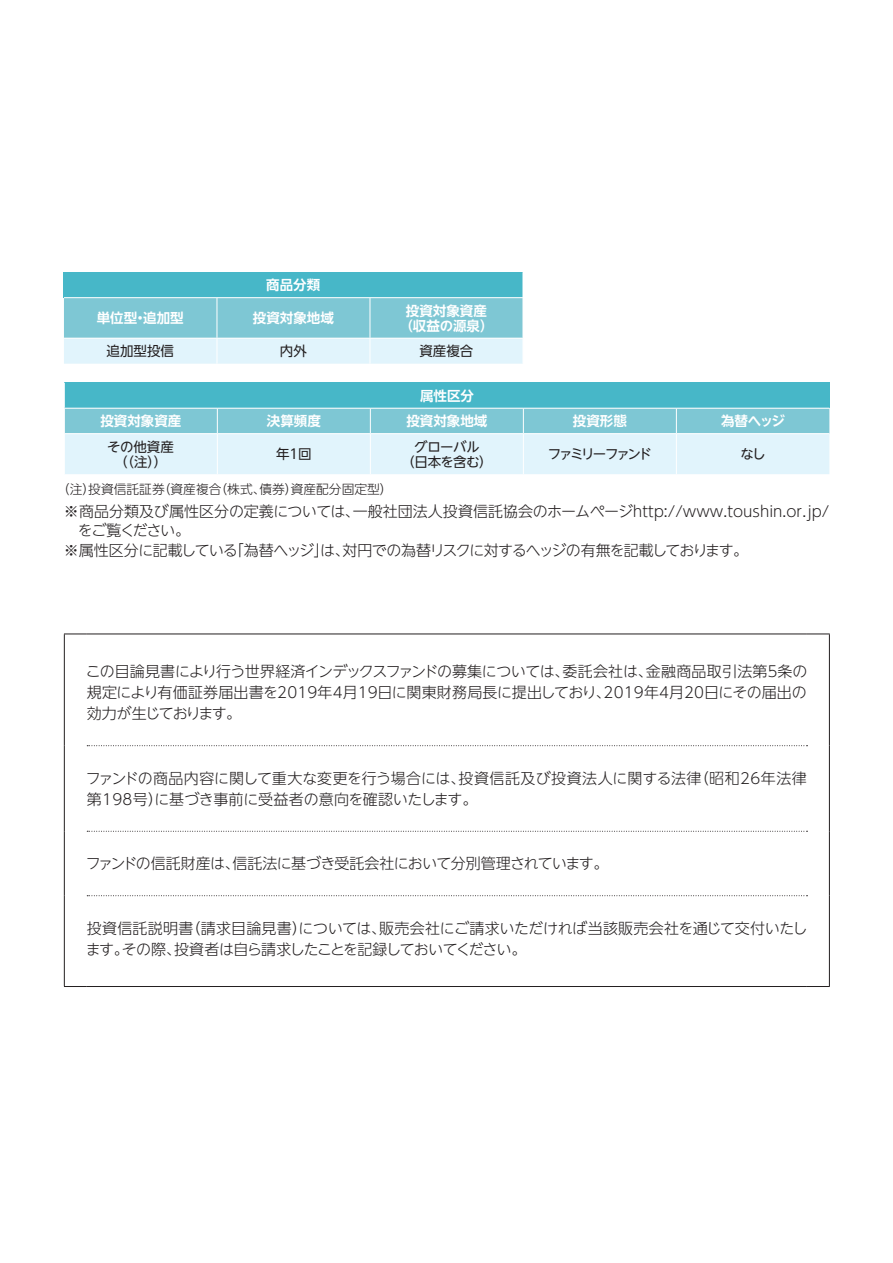
<style>
.page{position:relative;width:893px;height:1263px;background:#fff}
.page>*{position:absolute;margin:0;border:0;box-sizing:border-box;transform-origin:0 0}
.t1{font:300 15px/21px "UD Shin Go NT Pro";letter-spacing:-.015em;color:#231f20;text-align:justify}
.t2{font:300 15px/21px "UD Shin Go NT Pro";letter-spacing:.005em;color:#231f20}
.t3{font:300 15px "UD Shin Go NT Pro";letter-spacing:-.065em;color:#231f20}
.t4{font:300 15px "UD Shin Go NT Pro";letter-spacing:-.04em;color:#231f20}
.t5{font:300 15px "UD Shin Go NT Pro";letter-spacing:-.09em;color:#231f20}
.t6{font:700 13.5px/15px "UD Shin Go NT Pro De";color:#fff;text-align:center}
.t7{font:13.5px/15px "UD Shin Go NT Pro";letter-spacing:-.04em;color:#231f20;text-align:center}
.t8{font:13.5px "UD Shin Go NT Pro";letter-spacing:-.175em;color:#231f20}
.t9{font:300 12.75px "UD Shin Go NT Pro";color:#231f20}
</style>
<div class="page">
<svg style="left:64px;top:272px;width:459px;height:92px;background:#8dd0dc"></svg>
<svg style="left:64px;top:383px;width:765px;height:91px;background:#a0d9e4"></svg>
<hr style="left:64px;top:433px;width:153px;height:1px;background:#fff">
<hr style="left:64px;top:434px;width:1px;height:40px;background:#fff">
<hr style="left:217px;top:433px;width:153px;height:1px;background:#fff">
<hr style="left:217px;top:434px;width:1px;height:40px;background:#fff">
<hr style="left:370px;top:433px;width:153px;height:1px;background:#fff">
<hr style="left:370px;top:434px;width:1px;height:40px;background:#fff">
<hr style="left:523px;top:433px;width:153px;height:1px;background:#fff">
<hr style="left:523px;top:434px;width:1px;height:40px;background:#fff">
<hr style="left:676px;top:433px;width:153px;height:1px;background:#fff">
<hr style="left:676px;top:434px;width:1px;height:40px;background:#fff">
<svg style="left:87px;top:745px;width:720px;height:1px"></svg>
<svg style="left:87px;top:831px;width:720px;height:1px"></svg>
<svg style="left:87px;top:895px;width:720px;height:1px"></svg>
<svg style="left:65px;top:634px;width:22px;height:1px"></svg>
<hr style="left:64px;top:634px;width:1px;height:112px;background:#231f20">
<hr style="left:87px;top:634px;width:720px;height:1px;background:#231f20">
<svg style="left:807px;top:634px;width:22px;height:1px"></svg>
<hr style="left:829px;top:634px;width:1px;height:112px;background:#231f20">
<hr style="left:64px;top:746px;width:1px;height:85px;background:#231f20">
<hr style="left:829px;top:746px;width:1px;height:85px;background:#231f20">
<hr style="left:64px;top:831px;width:1px;height:65px;background:#231f20">
<hr style="left:829px;top:831px;width:1px;height:65px;background:#231f20">
<hr style="left:64px;top:896px;width:1px;height:90px;background:#231f20">
<hr style="left:829px;top:896px;width:1px;height:90px;background:#231f20">
<svg style="left:64px;top:986px;width:23px;height:1px"></svg>
<hr style="left:87px;top:986px;width:720px;height:1px;background:#231f20">
<svg style="left:807px;top:986px;width:23px;height:1px"></svg>
<p class="t6" style="left:266px;top:277px;width:55px">商品分類</p>
<p class="t6" style="left:97px;top:310px;width:88px">単位型・追加型</p>
<p class="t6" style="left:253px;top:310px;width:82px">投資対象地域</p>
<p class="t6" style="left:399px;top:302px;width:96px">投資対象資産（収益の源泉）</p>
<p class="t7" style="left:107px;top:343px;width:69px">追加型投信</p>
<p class="t7" style="left:280px;top:343px;width:28px">内外</p>
<p class="t7" style="left:419px;top:343px;width:55px">資産複合</p>
<p class="t6" style="left:420px;top:388px;width:55px">属性区分</p>
<p class="t6" style="left:100px;top:413px;width:82px">投資対象資産</p>
<p class="t6" style="left:267px;top:413px;width:55px">決算頻度</p>
<p class="t6" style="left:406px;top:413px;width:82px">投資対象地域</p>
<p class="t6" style="left:573px;top:413px;width:55px">投資形態</p>
<p class="t6" style="left:721px;top:413px;width:66px">為替ヘッジ</p>
<p class="t7" style="left:107px;top:438px;width:68px">その他資産（（注））</p>
<p class="t7" style="left:276px;top:446px;width:37px">年１回</p>
<p class="t7" style="left:401px;top:438px;width:93px">グローバル<br>（日本を含む）</p>
<p class="t8" style="left:548px;top:443px;width:106px">ファミリーファンド</p>
<p class="t7" style="left:741px;top:446px;width:27px">なし</p>
<p class="t9" style="left:57px;top:479px;width:337px">（注）投資信託証券（資産複合（株式、債券）資産配分固定型）</p>
<p class="t2" style="left:64px;top:500px;width:767px">※商品分類及び属性区分の定義については、一般社団法人投資信託協会のホームページｈｔｔｐ://www.toushin.or.jp/</p>
<p class="t5" style="left:78px;top:519px;width:114px">をご覧ください。</p>
<p class="t3" style="left:64px;top:538px;width:686px">※属性区分に記載している「為替ヘッジ」は、対円での為替リスクに対するヘッジの有無を記載しております。</p>
<p class="t1" style="left:86px;top:660px;width:723px">この目論見書により行う世界経済インデックスファンドの募集については、委託会社は、金融商品取引法第５条の規定により有価証券届出書を2019年4月19日に関東財務局長に提出しており、2019年4月20日にその届出の効力が生じております。</p>
<p class="t2" style="left:86px;top:767px;width:722px">ファンドの商品内容に関して重大な変更を行う場合には、投資信託及び投資法人に関する法律（昭和26年法律第198号）に基づき事前に受益者の意向を確認いたします。</p>
<p class="t4" style="left:86px;top:851px;width:524px">ファンドの信託財産は、信託法に基づき受託会社において分別管理されています。</p>
<p class="t1" style="left:86px;top:917px;width:723px">投資信託説明書（請求目論見書）については、販売会社にご請求いただければ当該販売会社を通じて交付いたします。その際、投資者は自ら請求したことを記録しておいてください。</p>
</div>
